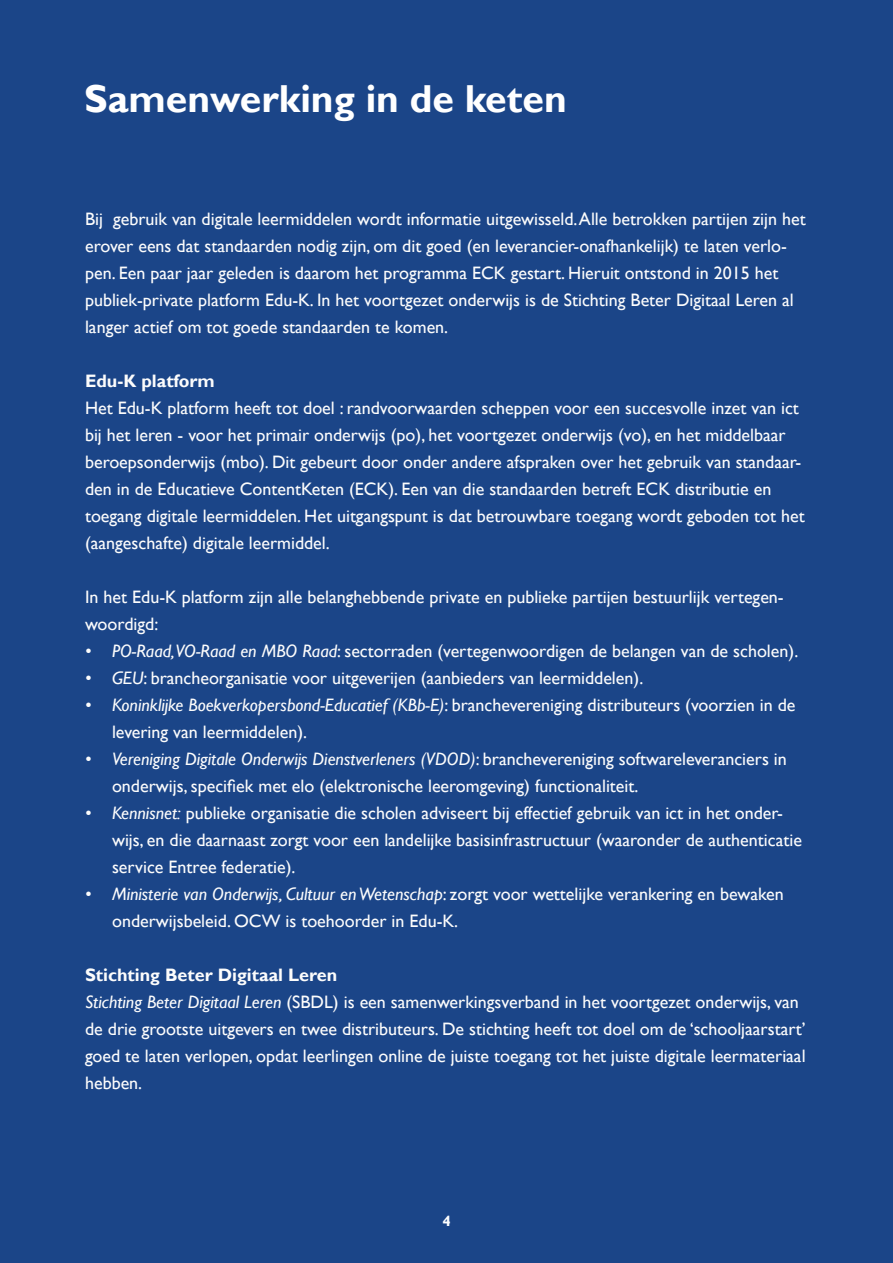
<style>
.page{position:relative;width:893px;height:1263px;background:#fff}
.page>*{position:absolute;margin:0;border:0;box-sizing:border-box;transform-origin:0 0}
.t1{font:700 39px "Gill Sans";color:#fff}
.t2{font:18px/27px "Gill Sans";color:#fcfcfc}
.t3{font:700 18px "Gill Sans";color:#fcfcfc}
.t4{font:700 15px "Gill Sans";color:#fff}
.s1{font-style:italic}
.s2{font-weight:700}
</style>
<div class="page">
<div style="left:0;top:0;width:892px;height:1263px;background:#1b4588"></div>
<h1 class="t1" style="left:84px;top:75px;width:484px">Samenwerking in de keten</h1>
<p class="t2" style="left:85px;top:206px;width:722px">Bij gebruik van digitale leermiddelen wordt informatie uitgewisseld. Alle betrokken partijen zijn het erover eens dat standaarden nodig zijn, om dit goed (en leverancier-onafhankelijk) te laten verlo&shy;pen. Een paar jaar geleden is daarom het programma ECK gestart. Hieruit ontstond in 2015 het publiek-private platform Edu-K. In het voortgezet onderwijs is de Stichting Beter Digitaal Leren al langer actief om tot goede standaarden te komen.</p>
<p class="t3" style="left:85px;top:370px;width:131px">Edu-K platform</p>
<p class="t2" style="left:85px;top:395px;width:721px">Het Edu-K platform heeft tot doel : randvoorwaarden scheppen voor een succesvolle inzet van ict bij het leren - voor het primair onderwijs (po), het voortgezet onderwijs (vo), en het middelbaar beroepsonderwijs (mbo). Dit gebeurt door onder andere afspraken over het gebruik van standaar&shy;den in de Educatieve ContentKeten (ECK). Een van die standaarden betreft ECK distributie en toegang digitale leermiddelen. Het uitgangspunt is dat betrouwbare toegang wordt geboden tot het (aangeschafte) digitale leermiddel.</p>
<p class="t2" style="left:85px;top:584px;width:700px">In het Edu-K platform zijn alle belanghebbende private en publieke partijen bestuurlijk vertegen&shy;woordigd:</p>
<p class="t2" style="left:85px;top:638px;width:715px"><span class="s1">• PO-Raad,VO-Raad en MBO Raad</span>: sectorraden (vertegenwoordigen de belangen van de scholen).</p>
<p class="t2" style="left:85px;top:665px;width:560px"><span class="s1">• GEU</span>: brancheorganisatie voor uitgeverijen (aanbieders van leermiddelen).</p>
<p class="t2" style="left:112px;top:692px;width:685px;text-indent:-27px"><span class="s1">• Koninklijke Boekverkopersbond-Educatief (KBb-E)</span>: branchevereniging distributeurs (voorzien in de levering van leermiddelen).</p>
<p class="t2" style="left:112px;top:746px;width:676px;text-indent:-27px"><span class="s1">• Vereniging Digitale Onderwijs Dienstverleners (VDOD)</span>: branchevereniging softwareleveranciers in onderwijs, specifiek met elo (elektronische leeromgeving) functionaliteit.</p>
<p class="t2" style="left:112px;top:800px;width:691px;text-indent:-27px"><span class="s1">• Kennisnet:</span> publieke organisatie die scholen adviseert bij effectief gebruik van ict in het onder&shy;wijs, en die daarnaast zorgt voor een landelijke basisinfrastructuur (waaronder de authenticatie service Entree federatie).</p>
<p class="t2" style="left:112px;top:881px;width:673px;text-indent:-27px"><span class="s1">• Ministerie van Onderwijs, Cultuur en Wetenschap</span>: zorgt voor wettelijke verankering en bewaken onderwijsbeleid. OCW is toehoorder in Edu-K.</p>
<p class="t2" style="left:85px;top:962px;width:722px"><span class="s2">Stichting Beter Digitaal Leren<br></span><span class="s1">Stichting Beter Digitaal Leren</span> (SBDL) is een samenwerkingsverband in het voortgezet onderwijs, van de drie grootste uitgevers en twee distributeurs. De stichting heeft tot doel om de ‘schooljaarstart’ goed te laten verlopen, opdat leerlingen online de juiste toegang tot het juiste digitale leermateriaal hebben.</p>
<p class="t4" style="left:442px;top:1211px;width:10px">4</p>
</div>
